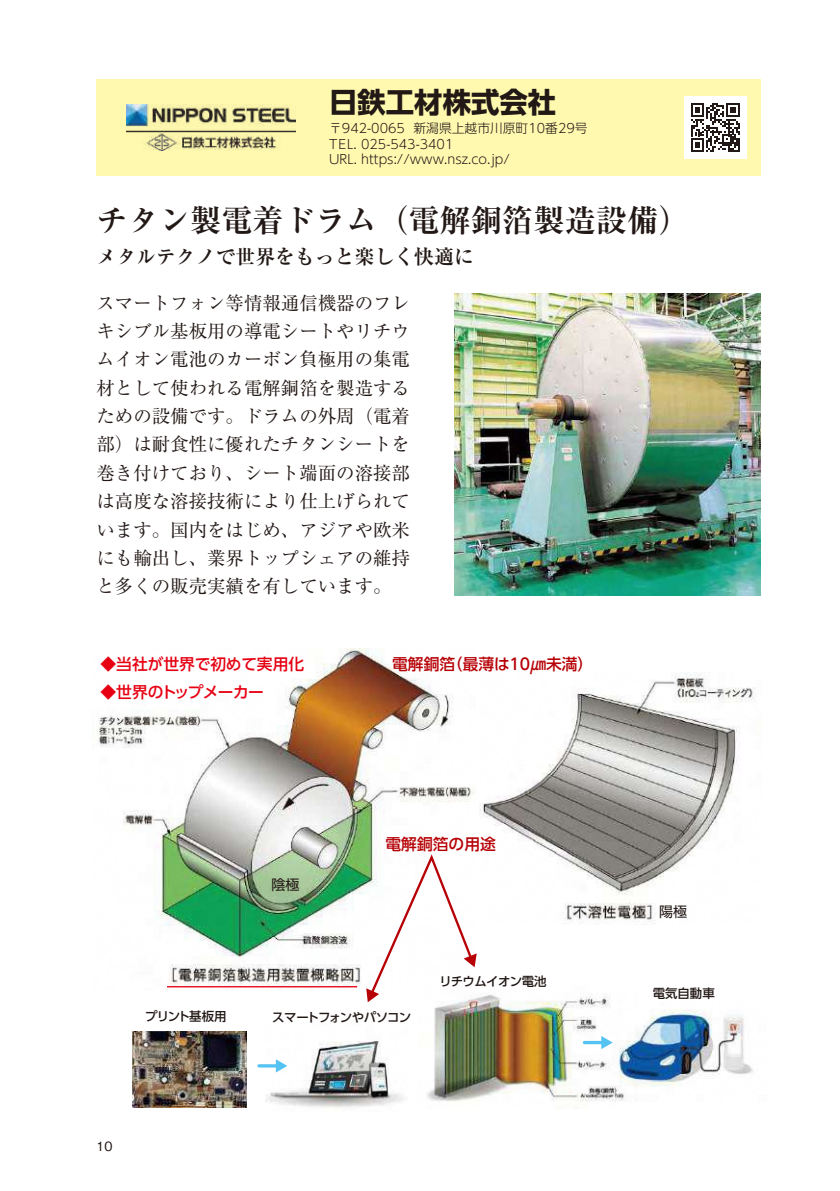
<style>
.page{position:relative;width:840px;height:1191px;background:#fff}
.page>*{position:absolute;margin:0;border:0;box-sizing:border-box;transform-origin:0 0}
.t1{font:700 31.2px "Ryumin Pr 6";color:#221815}
.t2{font:700 28.4px "UD Shin Go Pr 6";color:#221815}
.t3{font:700 19.8px "Ryumin Pr 6";color:#221815}
.t4{font:18.4px/28.4px "Ryumin Pr 6";color:#221815;text-align:justify}
.t5{font:500 15.8px "UD Shin Go Pr 6";color:#b60005}
.t6{font:500 15.8px "UD Shin Go Pr 6";letter-spacing:-.01em;color:#e60012}
.t7{font:500 15.8px "UD Shin Go Pr 6";letter-spacing:-.05em;color:#e60012}
.t8{font:14px "UD Shin Go Pr 6";color:#221815}
.t9{font:300 12.8px/15.6px "UD Shin Go Pr 6";color:#221815}
.t10{font:500 12.8px "Gothic BBB Pr 6";color:#221815}
.t11{font:500 12.4px "UD Shin Go Pr 6";letter-spacing:-.05em;color:#221815}
.t12{font:500 12.4px "UD Shin Go Pr 6";letter-spacing:-.07em;color:#221815}
</style>
<div class="page">
<div style="left:96px;top:79px;width:664px;height:97px;background:#fff9b0"></div>
<div style="left:683px;top:96px;width:63px;height:63px;background:#fff"></div>
<svg style="left:691px;top:103px;width:48px;height:49px"></svg>
<img style="left:126px;top:104px;width:169px;height:47px">
<img style="left:480px;top:672px;width:276px;height:252px">
<img style="left:99px;top:648px;width:376px;height:340px">
<img style="left:132px;top:1031px;width:114px;height:76px">
<img style="left:266px;top:1041px;width:138px;height:67px">
<img style="left:427px;top:994px;width:177px;height:108px">
<img style="left:604px;top:996px;width:149px;height:105px">
<svg style="left:366px;top:851px;width:110px;height:151px"></svg>
<hr style="left:167px;top:986px;width:190px;height:1px;background:#e60012">
<hr style="left:259px;top:1064px;width:18px;height:3px;background:#54c3f1">
<svg style="left:276px;top:1059px;width:11px;height:13px"></svg>
<hr style="left:584px;top:1041px;width:19px;height:3px;background:#54c3f1">
<svg style="left:601px;top:1036px;width:11px;height:13px"></svg>
<img style="left:454px;top:293px;width:306px;height:302px">
<h2 class="t2" style="left:329px;top:79px;width:228px">日鉄工材株式会社</h2>
<p class="t9" style="left:329px;top:120px;width:260px">〒942-0065 新潟県上越市川原町10番29号<br>TEL. 025-543-3401<br>URL. https://www.nsz.co.jp/</p>
<h1 class="t1" style="left:96px;top:195px;width:594px">チタン製電着ドラム（電解銅箔製造設備）</h1>
<p class="t3" style="left:96px;top:241px;width:379px">メタルテクノで世界をもっと楽しく快適に</p>
<p class="t4" style="left:96px;top:288px;width:315px">スマートフォン等情報通信機器のフレキシブル基板用の導電シートやリチウムイオン電池のカーボン負極用の集電材として使われる電解銅箔を製造するための設備です。ドラムの外周（電着部）は耐食性に優れたチタンシートを巻き付けており、シート端面の溶接部は高度な溶接技術により仕上げられています。国内をはじめ、アジアや欧米にも輸出し、業界トップシェアの維持と多くの販売実績を有しています。</p>
<p class="t6" style="left:100px;top:651px;width:205px">◆当社が世界で初めて実用化</p>
<p class="t5" style="left:392px;top:651px;width:202px">電解銅箔（最薄は10㎛未満）</p>
<p class="t7" style="left:100px;top:679px;width:165px">◆世界のトップメーカー</p>
<p class="t8" style="left:271px;top:873px;width:30px">陰極</p>
<p class="t5" style="left:385px;top:831px;width:112px">電解銅箔の用途</p>
<p class="t11" style="left:439px;top:970px;width:108px">リチウムイオン電池</p>
<p class="t12" style="left:145px;top:1005px;width:83px">プリント基板用</p>
<p class="t11" style="left:272px;top:1007px;width:140px">スマートフォンやパソコン</p>
<p class="t10" style="left:96px;top:1136px;width:18px">10</p>
<p class="t8" style="left:658px;top:900px;width:30px">陽極</p>
<p class="t11" style="left:652px;top:983px;width:63px">電気自動車</p>
</div>
